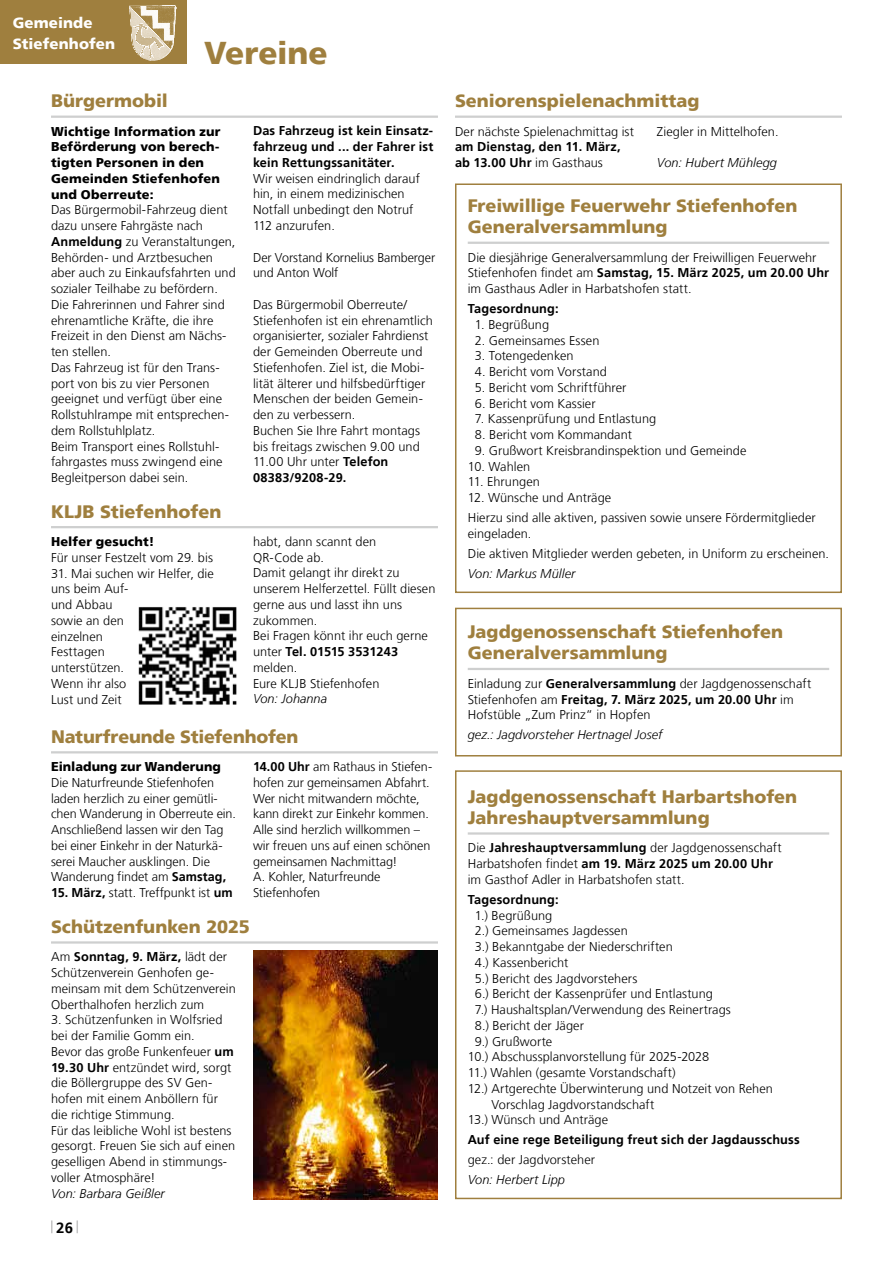
<style>
.page{position:relative;width:893px;height:1263px;background:#fff}
.page>*{position:absolute;margin:0;border:0;box-sizing:border-box;transform-origin:0 0}
.t1{font:900 31.5px "Frutiger LT";letter-spacing:-.005em;color:#9f7f3e}
.t2{font:900 18px/21px "Frutiger LT";color:#9f7f3e}
.t3{font:900 15px/21px "Frutiger LT";letter-spacing:.005em;color:#fff}
.t4{font:700 15px "Frutiger LT";color:#000}
.t5{font:300 12.75px/15.8px "Frutiger LT";letter-spacing:.005em;color:#000}
.t6{font:700 12.75px/15.8px "Frutiger LT";letter-spacing:.01em;color:#000;text-align:justify}
.t7{font:900 12.75px/15.8px "Frutiger LT";letter-spacing:.015em;color:#000}
.t8{font:italic 300 12.75px "Frutiger LT";letter-spacing:.005em;color:#000}
.s1{font-weight:700}
.s2{font-weight:300}
</style>
<div class="page">
<div style="left:0;top:0;width:187px;height:64px;background:#9f7f3e"></div>
<img style="left:129px;top:5px;width:48px;height:56px">
<svg style="left:51px;top:1220px;width:2px;height:13px"></svg>
<svg style="left:77px;top:1220px;width:1px;height:13px"></svg>
<hr style="left:51px;top:116px;width:387px;height:2px;background:#cecfcf">
<hr style="left:51px;top:526px;width:387px;height:2px;background:#cecfcf">
<img style="left:138px;top:607px;width:99px;height:98px">
<hr style="left:51px;top:751px;width:387px;height:2px;background:#cecfcf">
<hr style="left:455px;top:116px;width:387px;height:2px;background:#cecfcf">
<hr style="left:51px;top:941px;width:387px;height:2px;background:#cecfcf">
<img style="left:253px;top:950px;width:185px;height:249px">
<hr style="left:468px;top:668px;width:361px;height:2px;background:#cecfcf">
<hr style="left:468px;top:832px;width:361px;height:3px;background:#cecfcf">
<hr style="left:468px;top:242px;width:361px;height:2px;background:#cecfcf">
<div style="left:455px;top:183px;width:387px;height:410px;border:2px solid #9f7f3e"></div>
<div style="left:455px;top:608px;width:387px;height:148px;border:2px solid #9f7f3e"></div>
<div style="left:455px;top:770px;width:387px;height:429px;border:2px solid #9f7f3e"></div>
<p class="t3" style="left:13px;top:12px;width:104px">Gemeinde<br>Stiefenhofen</p>
<h1 class="t1" style="left:204px;top:34px;width:125px">Vereine</h1>
<h2 class="t2" style="left:51px;top:90px;width:118px">Bürgermobil</h2>
<p class="t7" style="left:51px;top:123px;width:171px">Wichtige Information zur<br>Beförderung von berech&shy;tigten Personen in den<br>Gemeinden Stiefenhofen und Oberreute:</p>
<p class="t5" style="left:51px;top:202px;width:186px">Das Bürgermobil-Fahrzeug dient dazu unsere Fahrgäste nach<br><span class="s1">Anmeldung</span> zu Veranstaltungen,<br>Behörden- und Arztbesuchen aber auch zu Einkaufsfahrten und sozialer Teilhabe zu befördern.<br>Die Fahrerinnen und Fahrer sind ehrenamtliche Kräfte, die ihre<br>Freizeit in den Dienst am Nächs&shy;ten stellen.<br>Das Fahrzeug ist für den Trans&shy;port von bis zu vier Personen geeignet und verfügt über eine<br>Rollstuhlrampe mit entsprechen&shy;dem Rollstuhlplatz.<br>Beim Transport eines Rollstuhl&shy;fahrgastes muss zwingend eine<br>Begleitperson dabei sein.</p>
<p class="t6" style="left:253px;top:123px;width:182px">Das Fahrzeug ist kein Einsatz&shy;fahrzeug und ... der Fahrer ist kein Rettungssanitäter.</p>
<p class="t5" style="left:253px;top:171px;width:168px">Wir weisen eindringlich darauf hin, in einem medizinischen<br>Notfall unbedingt den Notruf<br>112 anzurufen.</p>
<p class="t5" style="left:253px;top:249px;width:184px">Der Vorstand Kornelius Bamberger und Anton Wolf</p>
<p class="t5" style="left:253px;top:297px;width:181px">Das Bürgermobil Oberreute/<br>Stiefenhofen ist ein ehrenamtlich organisierter, sozialer Fahrdienst der Gemeinden Oberreute und<br>Stiefenhofen. Ziel ist, die Mobi&shy;lität älterer und hilfsbedürftiger<br>Menschen der beiden Gemein&shy;den zu verbessern.<br>Buchen Sie Ihre Fahrt montags bis freitags zwischen 9.00 und<br>11.00 Uhr unter <span class="s1">Telefon<br>08383/9208-29.</span></p>
<h2 class="t2" style="left:51px;top:501px;width:172px">KLJB Stiefenhofen</h2>
<p class="t7" style="left:51px;top:534px;width:105px">Helfer gesucht!</p>
<p class="t5" style="left:51px;top:550px;width:163px">Für unser Festzelt vom 29. bis</p>
<p class="t5" style="left:51px;top:565px;width:164px">31. Mai suchen wir Helfer, die uns beim Auf-<br>und Abbau<br>sowie an den<br>einzelnen<br>Festtagen<br>unterstützen.<br>Wenn ihr also<br>Lust und Zeit</p>
<p class="t5" style="left:253px;top:534px;width:184px">habt, dann scannt den<br>QR-Code ab.<br>Damit gelangt ihr direkt zu unserem Helferzettel. Füllt diesen gerne aus und lasst ihn uns zukommen.<br>Bei Fragen könnt ihr euch gerne unter <span class="s1">Tel. 01515 3531243 </span>melden.<br>Eure KLJB Stiefenhofen</p>
<p class="t8" style="left:253px;top:692px;width:76px">Von: Johanna</p>
<h2 class="t2" style="left:51px;top:726px;width:249px">Naturfreunde Stiefenhofen</h2>
<p class="t7" style="left:51px;top:759px;width:171px">Einladung zur Wanderung</p>
<p class="t5" style="left:51px;top:775px;width:186px">Die Naturfreunde Stiefenhofen laden herzlich zu einer gemütli&shy;chen Wanderung in Oberreute ein.<br>Anschließend lassen wir den Tag bei einer Einkehr in der Naturkä&shy;serei Maucher ausklingen. Die<br>Wanderung findet am <span class="s1">Samstag,</span></p>
<p class="t5" style="left:51px;top:885px;width:183px"><span class="s1">15. März,</span> statt. Treffpunkt ist <span class="s1">um</span></p>
<p class="t5" style="left:253px;top:759px;width:181px"><span class="s1">14.00 Uhr</span> am Rathaus in Stiefen&shy;hofen zur gemeinsamen Abfahrt.<br>Wer nicht mitwandern möchte, kann direkt zur Einkehr kommen.<br>Alle sind herzlich willkommen – wir freuen uns auf einen schönen gemeinsamen Nachmittag!<br>A. Kohler, Naturfreunde<br>Stiefenhofen</p>
<h2 class="t2" style="left:51px;top:916px;width:200px">Schützenfunken 2025</h2>
<p class="t5" style="left:51px;top:949px;width:186px">Am <span class="s1">Sonntag, 9. März,</span> lädt der<br>Schützenverein Genhofen ge&shy;meinsam mit dem Schützenverein<br>Oberthalhofen herzlich zum</p>
<p class="t5" style="left:51px;top:1012px;width:186px">3. Schützenfunken in Wolfsried bei der Familie Gomm ein.<br>Bevor das große Funkenfeuer <span class="s1">um<br>19.30 Uhr</span> entzündet wird, sorgt die Böllergruppe des SV Gen&shy;hofen mit einem Anböllern für die richtige Stimmung.<br>Für das leibliche Wohl ist bestens gesorgt. Freuen Sie sich auf einen geselligen Abend in stimmungs&shy;voller Atmosphäre!</p>
<p class="t8" style="left:51px;top:1186px;width:115px">Von: Barbara Geißler</p>
<p class="t4" style="left:56px;top:1218px;width:18px">26</p>
<h2 class="t2" style="left:455px;top:90px;width:246px">Seniorenspielenachmittag</h2>
<p class="t5" style="left:455px;top:123px;width:181px">Der nächste Spielenachmittag ist</p>
<p class="t6" style="left:455px;top:139px;width:167px">am Dienstag, den 11. März, ab 13.00 Uhr <span class="s2">im Gasthaus</span></p>
<p class="t5" style="left:657px;top:123px;width:123px">Ziegler in Mittelhofen.</p>
<p class="t8" style="left:657px;top:155px;width:122px">Von: Hubert Mühlegg</p>
<h2 class="t2" style="left:468px;top:195px;width:331px">Freiwillige Feuerwehr Stiefenhofen<br>Generalversammlung</h2>
<p class="t5" style="left:468px;top:250px;width:363px">Die diesjährige Generalversammlung der Freiwilligen Feuerwehr<br>Stiefenhofen findet am <span class="s1">Samstag, 15. März 2025, um 20.00 Uhr </span>im Gasthaus Adler in Harbatshofen statt.</p>
<p class="t6" style="left:468px;top:301px;width:92px">Tagesordnung:</p>
<p class="t5" style="left:475px;top:317px;width:76px">1. Begrüßung</p>
<p class="t5" style="left:475px;top:333px;width:126px">2. Gemeinsames Essen</p>
<p class="t5" style="left:475px;top:348px;width:100px">3. Totengedenken</p>
<p class="t5" style="left:475px;top:364px;width:134px">4. Bericht vom Vorstand</p>
<p class="t5" style="left:475px;top:380px;width:153px">5. Bericht vom Schriftführer</p>
<p class="t5" style="left:475px;top:395px;width:122px">6. Bericht vom Kassier</p>
<p class="t5" style="left:475px;top:411px;width:183px">7. Kassenprüfung und Entlastung</p>
<p class="t5" style="left:475px;top:427px;width:159px">8. Bericht vom Kommandant</p>
<p class="t5" style="left:475px;top:443px;width:273px">9. Grußwort Kreisbrandinspektion und Gemeinde</p>
<p class="t5" style="left:468px;top:458px;width:64px">10. Wahlen</p>
<p class="t5" style="left:468px;top:474px;width:74px">11. Ehrungen</p>
<p class="t5" style="left:468px;top:488px;width:349px;line-height:20px">12. Wünsche und Anträge<br>Hierzu sind alle aktiven, passiven sowie unsere Fördermitglieder</p>
<p class="t5" style="left:468px;top:524px;width:363px;line-height:20px">eingeladen.<br>Die aktiven Mitglieder werden gebeten, in Uniform zu erscheinen.</p>
<p class="t8" style="left:468px;top:566px;width:109px">Von: Markus Müller</p>
<h2 class="t2" style="left:468px;top:621px;width:317px">Jagdgenossenschaft Stiefenhofen<br>Generalversammlung</h2>
<p class="t5" style="left:468px;top:676px;width:345px">Einladung zur <span class="s1">Generalversammlung</span> der Jagdgenossenschaft<br>Stiefenhofen am <span class="s1">Freitag, 7. März 2025, um 20.00 Uhr</span> im<br>Hofstüble „Zum Prinz“ in Hopfen</p>
<p class="t8" style="left:468px;top:728px;width:196px">gez.: Jagdvorsteher Hertnagel Josef</p>
<h2 class="t2" style="left:468px;top:786px;width:331px">Jagdgenossenschaft Harbartshofen<br>Jahreshauptversammlung</h2>
<p class="t5" style="left:468px;top:840px;width:315px">Die <span class="s1">Jahreshauptversammlung</span> der Jagdgenossenschaft<br>Harbatshofen findet <span class="s1">am 19. März 2025 um 20.00 Uhr </span>im Gasthof Adler in Harbatshofen statt.</p>
<p class="t6" style="left:468px;top:892px;width:92px">Tagesordnung:</p>
<p class="t5" style="left:475px;top:907px;width:79px">1.) Begrüßung</p>
<p class="t5" style="left:475px;top:923px;width:154px">2.) Gemeinsames Jagdessen</p>
<p class="t5" style="left:475px;top:939px;width:199px">3.) Bekanntgabe der Niederschriften</p>
<p class="t5" style="left:475px;top:955px;width:95px">4.) Kassenbericht</p>
<p class="t5" style="left:475px;top:970px;width:164px">5.) Bericht des Jagdvorstehers</p>
<p class="t5" style="left:475px;top:986px;width:240px">6.) Bericht der Kassenprüfer und Entlastung</p>
<p class="t5" style="left:475px;top:1002px;width:257px">7.) Haushaltsplan/Verwendung des Reinertrags</p>
<p class="t5" style="left:475px;top:1018px;width:111px">8.) Bericht der Jäger</p>
<p class="t5" style="left:475px;top:1033px;width:79px">9.) Grußworte</p>
<p class="t5" style="left:468px;top:1049px;width:243px">10.) Abschussplanvorstellung für 2025-2028</p>
<p class="t5" style="left:468px;top:1065px;width:209px">11.) Wahlen (gesamte Vorstandschaft)</p>
<p class="t5" style="left:468px;top:1081px;width:307px">12.) Artgerechte Überwinterung und Notzeit von Rehen</p>
<p class="t5" style="left:491px;top:1096px;width:164px">Vorschlag Jagdvorstandschaft</p>
<p class="t5" style="left:468px;top:1112px;width:142px">13.) Wünsch und Anträge</p>
<p class="t6" style="left:468px;top:1132px;width:333px">Auf eine rege Beteiligung freut sich der Jagdausschuss</p>
<p class="t5" style="left:468px;top:1152px;width:129px">gez.: der Jagdvorsteher</p>
<p class="t8" style="left:468px;top:1173px;width:99px">Von: Herbert Lipp</p>
</div>
